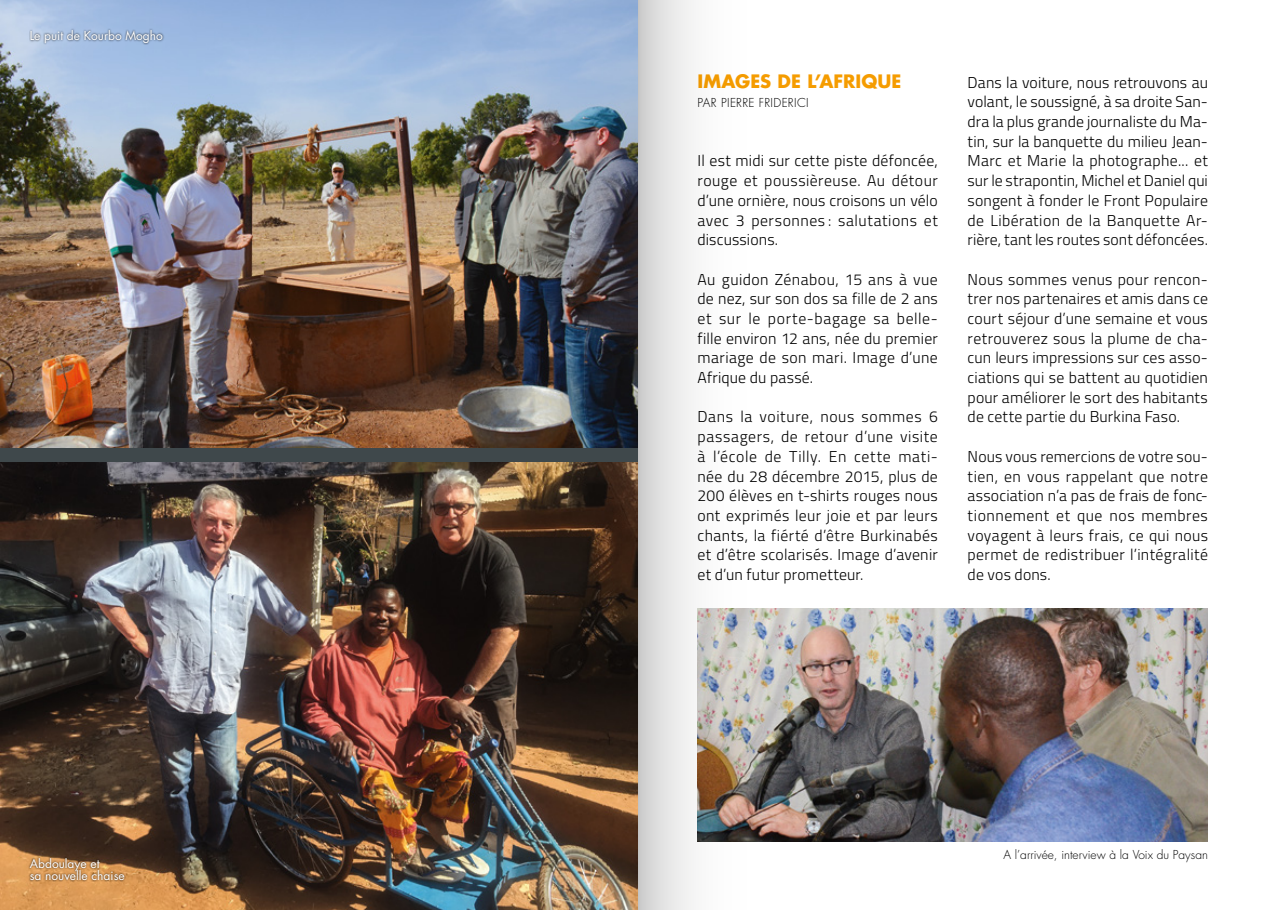
<style>
.page{position:relative;width:1276px;height:910px;background:#fff}
.page>*{position:absolute;margin:0;border:0;box-sizing:border-box;transform-origin:0 0}
.t1{font:700 18px "Futura Std";letter-spacing:.005em;color:#f59c00}
.t2{font:300 15.75px/19.6px "Titillium Web";letter-spacing:.02em;color:#000;text-align:justify}
.t3{font:12px "Futura Std";color:#fff}
.t4{font:300 12px "Futura Std";color:#000}
.t5{font:300 12px "Futura Std";letter-spacing:.025em;color:#000}
</style>
<div class="page">
<img style="left:757px;top:609px;width:451px;height:233px">
<img style="left:0;top:0;width:638px;height:448px">
<img style="left:0;top:462px;width:638px;height:448px">
<div style="left:29px;top:28px;width:135px;height:17px;background:#000;opacity:.75"></div>
<div style="left:28px;top:856px;width:98px;height:26px;background:#000;opacity:.75"></div>
<svg style="left:638px;top:0;width:119px;height:910px"></svg>
<p class="t3" style="left:30px;top:28px;width:135px">Le puit de Kourbo Mogho</p>
<p class="t3" style="left:30px;top:856px;width:71px">Abdoulaye et</p>
<p class="t3" style="left:30px;top:868px;width:96px">sa nouvelle chaise</p>
<p class="t1" style="left:697px;top:69px;width:205px">IMAGES DE L’AFRIQUE</p>
<p class="t5" style="left:697px;top:96px;width:113px">PAR PIERRE FRIDERICI</p>
<p class="t2" style="left:697px;top:150px;width:242px">Il est midi sur cette piste défoncée, rouge et poussièreuse. Au détour d’une ornière, nous croisons un vélo avec 3 personnes : salutations et discussions.</p>
<p class="t2" style="left:697px;top:268px;width:242px">Au guidon Zénabou, 15 ans à vue de nez, sur son dos sa fille de 2 ans et sur le porte-bagage sa belle&shy;fille environ 12 ans, née du premier mariage de son mari. Image d’une Afrique du passé.</p>
<p class="t2" style="left:697px;top:406px;width:242px">Dans la voiture, nous sommes 6 passagers, de retour d’une visite à l’école de Tilly. En cette mati&shy;née du 28 décembre 2015, plus de 200 élèves en t-shirts rouges nous ont exprimés leur joie et par leurs chants, la fiérté d’être Burkinabés et d’être scolarisés. Image d’avenir et d’un futur prometteur.</p>
<p class="t2" style="left:967px;top:72px;width:242px">Dans la voiture, nous retrouvons au volant, le soussigné, à sa droite San&shy;dra la plus grande journaliste du Ma&shy;tin, sur la banquette du milieu Jean-Marc et Marie la photographe... et sur le strapontin, Michel et Daniel qui songent à fonder le Front Populaire de Libération de la Banquette Ar&shy;rière, tant les routes sont défoncées.</p>
<p class="t2" style="left:967px;top:268px;width:242px">Nous sommes venus pour rencon&shy;trer nos partenaires et amis dans ce court séjour d’une semaine et vous retrouverez sous la plume de cha&shy;cun leurs impressions sur ces asso&shy;ciations qui se battent au quotidien pour améliorer le sort des habitants de cette partie du Burkina Faso.</p>
<p class="t2" style="left:967px;top:446px;width:242px">Nous vous remercions de votre sou&shy;tien, en vous rappelant que notre association n’a pas de frais de fonc&shy;tionnement et que nos membres voyagent à leurs frais, ce qui nous permet de redistribuer l’intégralité de vos dons.</p>
<p class="t4" style="left:1003px;top:848px;width:206px">A l’arrivée, interview à la Voix du Paysan</p>
</div>
